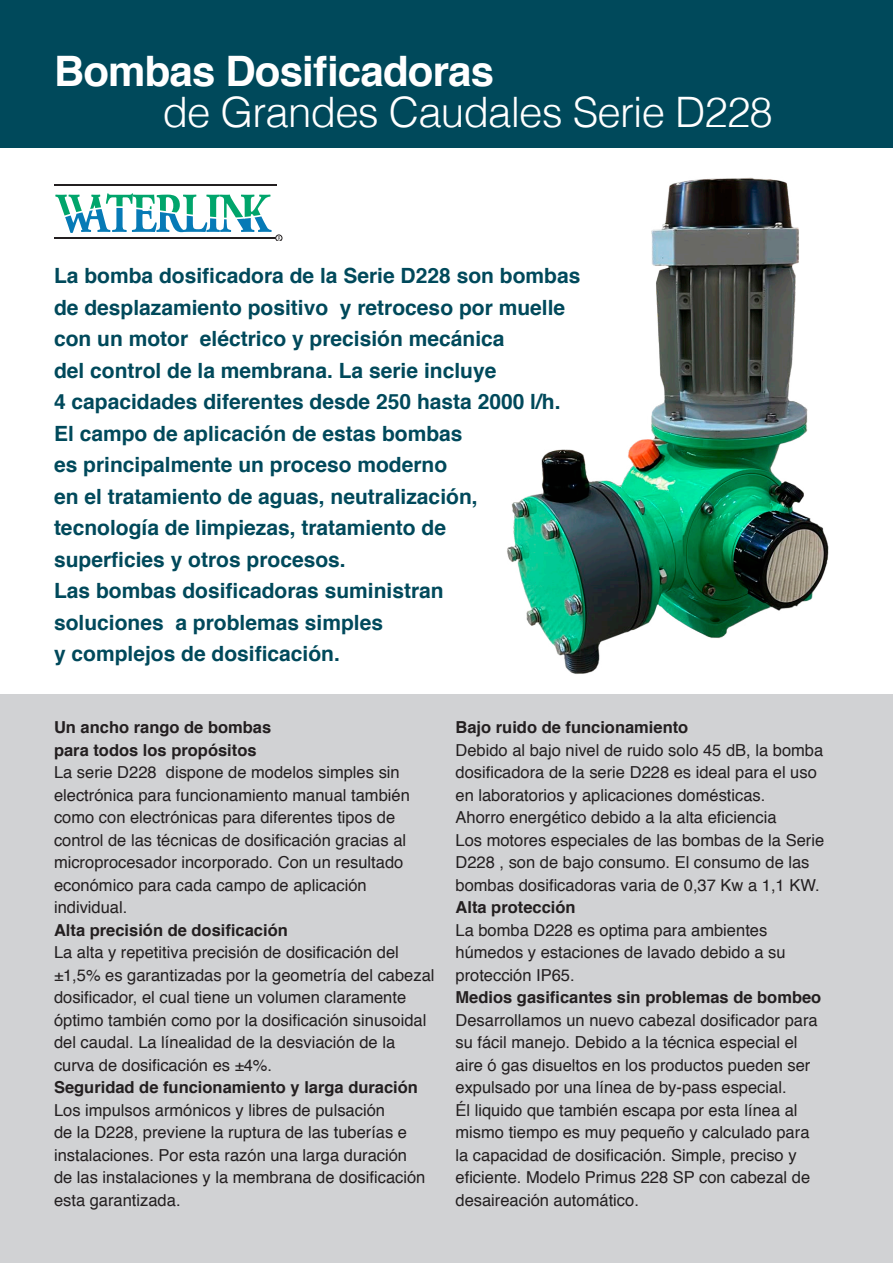
<style>
.page{position:relative;width:893px;height:1263px;background:#fff}
.page>*{position:absolute;margin:0;border:0;box-sizing:border-box;transform-origin:0 0}
.t1{font:300 42px "Helvetica";letter-spacing:-.02em;color:#fff}
.t2{font:700 42px "Helvetica";letter-spacing:-.02em;color:#fff}
.textocomun{font:700 21px "Helvetica";color:#00495b}
.textocomun-2{font:16.5px/22.5px "Helvetica";color:#231f20}
.textocomun-3{font:700 16.5px "Helvetica";color:#231f20}
.s1{font-weight:700}
</style>
<div class="page">
<div style="left:0;top:0;width:893px;height:147px;background:#00495b"></div>
<hr style="left:54px;top:237px;width:222px;height:2px;background:#231f20">
<svg style="left:55px;top:193px;width:227px;height:47px"></svg>
<hr style="left:54px;top:184px;width:222px;height:2px;background:#231f20">
<div style="left:0;top:695px;width:893px;height:568px;background:#d1d2d4"></div>
<img style="left:478px;top:177px;width:389px;height:518px">
<p class="t2" style="left:54px;top:37px;width:441px">Bombas Dosificadoras</p>
<p class="t1" style="left:162px;top:78px;width:612px">de Grandes Caudales Serie D228</p>
<p class="textocomun" style="left:54px;top:259px;width:528px">La bomba dosificadora de la Serie D228 son bombas</p>
<p class="textocomun" style="left:54px;top:290px;width:513px">de desplazamiento positivo y retroceso por muelle</p>
<p class="textocomun" style="left:54px;top:322px;width:452px">con un motor eléctrico y precisión mecánica</p>
<p class="textocomun" style="left:54px;top:353px;width:444px">del control de la membrana. La serie incluye</p>
<p class="textocomun" style="left:54px;top:385px;width:508px">4 capacidades diferentes desde 250 hasta 2000 l/h.</p>
<p class="textocomun" style="left:54px;top:416px;width:410px">El campo de aplicación de estas bombas</p>
<p class="textocomun" style="left:54px;top:448px;width:395px">es principalmente un proceso moderno</p>
<p class="textocomun" style="left:54px;top:479px;width:425px">en el tratamiento de aguas, neutralización,</p>
<p class="textocomun" style="left:54px;top:511px;width:394px">tecnología de limpiezas, tratamiento de</p>
<p class="textocomun" style="left:54px;top:542px;width:293px">superficies y otros procesos.</p>
<p class="textocomun" style="left:54px;top:574px;width:391px">Las bombas dosificadoras suministran</p>
<p class="textocomun" style="left:54px;top:605px;width:331px">soluciones a problemas simples</p>
<p class="textocomun" style="left:54px;top:637px;width:287px">y complejos de dosificación.</p>
<p class="textocomun-2" style="left:54px;top:717px;width:357px"><span class="s1">Un ancho rango de bombas<br>para todos los propósitos<br></span>La serie D228 dispone de modelos simples sin electrónica para funcionamiento manual también como con electrónicas para diferentes tipos de control de las técnicas de dosificación gracias al microprocesador incorporado. Con un resultado económico para cada campo de aplicación individual.</p>
<p class="textocomun-2" style="left:54px;top:919px;width:382px"><span class="s1">Alta precisión de dosificación<br></span>La alta y repetitiva precisión de dosificación del ±1,5% es garantizadas por la geometría del cabezal dosificador, el cual tiene un volumen claramente óptimo también como por la dosificación sinusoidal del caudal. La línealidad de la desviación de la curva de dosificación es ±4%.</p>
<p class="textocomun-2" style="left:54px;top:1077px;width:373px"><span class="s1">Seguridad de funcionamiento y larga duración </span>Los impulsos armónicos y libres de pulsación<br>de la D228, previene la ruptura de las tuberías e instalaciones. Por esta razón una larga duración de las instalaciones y la membrana de dosificación esta garantizada.</p>
<p class="textocomun-3" style="left:455px;top:714px;width:234px">Bajo ruido de funcionamiento</p>
<p class="textocomun-2" style="left:455px;top:739px;width:369px">Debido al bajo nivel de ruido solo 45 dB, la bomba dosificadora de la serie D228 es ideal para el uso en laboratorios y aplicaciones domésticas.</p>
<p class="textocomun-2" style="left:455px;top:807px;width:370px">Ahorro energético debido a la alta eficiencia<br>Los motores especiales de las bombas de la Serie D228 , son de bajo consumo. El consumo de las bombas dosificadoras varia de 0,37 Kw a 1,1 KW.</p>
<p class="textocomun-2" style="left:455px;top:897px;width:332px"><span class="s1">Alta protección<br></span>La bomba D228 es optima para ambientes húmedos y estaciones de lavado debido a su protección IP65.</p>
<p class="textocomun-2" style="left:455px;top:987px;width:367px"><span class="s1">Medios gasificantes sin problemas de bombeo </span>Desarrollamos un nuevo cabezal dosificador para su fácil manejo. Debido a la técnica especial el aire ó gas disueltos en los productos pueden ser expulsado por una línea de by-pass especial.<br>Él liquido que también escapa por esta línea al mismo tiempo es muy pequeño y calculado para la capacidad de dosificación. Simple, preciso y eficiente. Modelo Primus 228 SP con cabezal de desaireación automático.</p>
</div>
